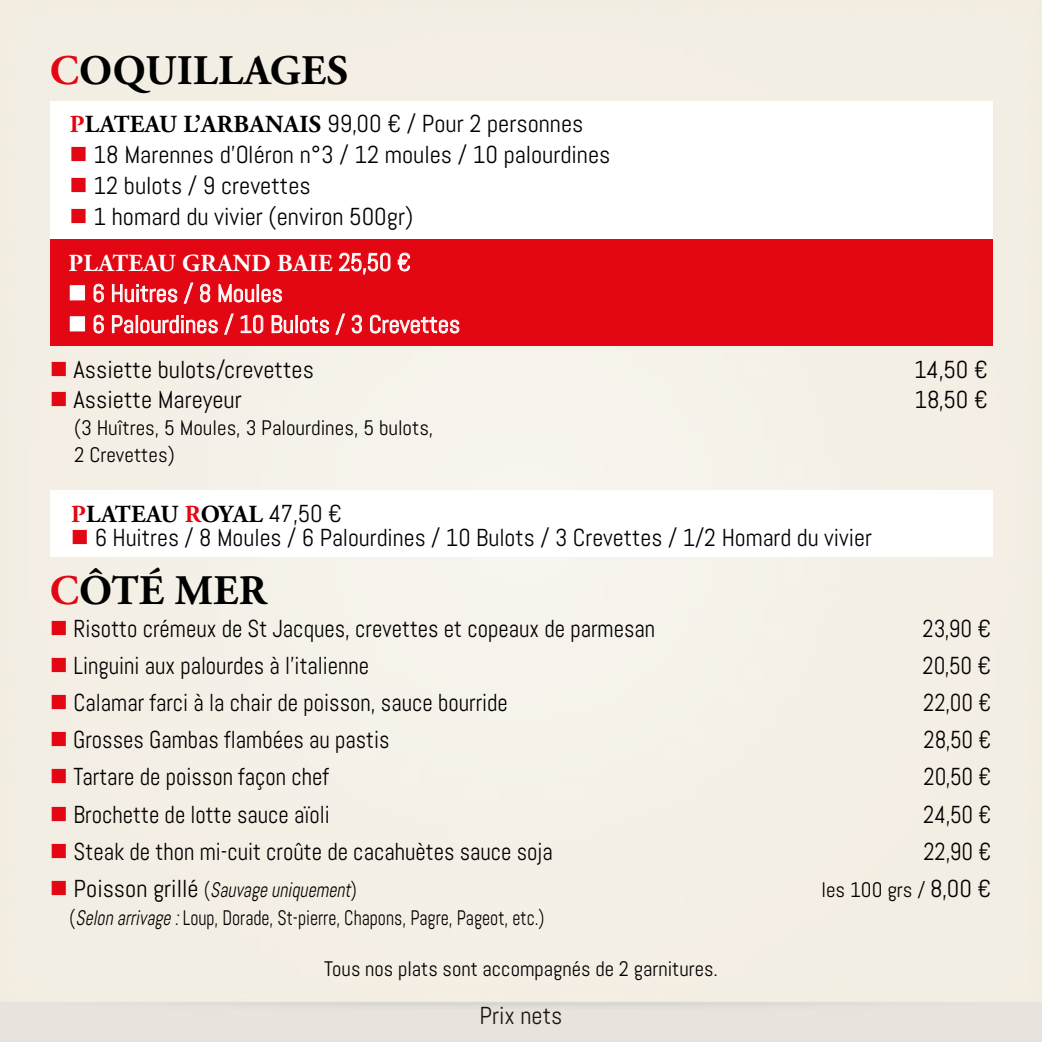
<style>
.page{position:relative;width:1042px;height:1042px;background:#f4efe5}
.page>*{position:absolute;margin:0;border:0;box-sizing:border-box;transform-origin:0 0}
.t1{font:700 42px "Adobe Garamond Pro";letter-spacing:.015em;color:#000}
.t2{font:24.5px "Abel";color:#000;scale:.93 1}
.t3{font:24.5px "Abel";color:#000}
.t4{font:24.5px "Abel";color:#fff}
.t5{font:700 24.5px "Adobe Garamond Pro";letter-spacing:.015em;color:#fff}
.t6{font:700 24.5px "Adobe Garamond Pro";letter-spacing:.005em;color:#000}
.t7{font:21px/26.6px "Abel";color:#000}
.t8{font:21px "Abel";color:#000;scale:.85 1}
.t9{font:italic 21px "Abel";color:#000;scale:.85 1}
.s1{color:#e30613}
.s2{font-family:"Adobe Garamond Pro";font-weight:700;color:#e30613}
.s3{font-family:"Adobe Garamond Pro";font-weight:700}
.s4{font-family:"Abel";font-weight:400}
.s5{font-style:normal;font-size:24.5px}
.s6{font-style:normal}
.s7{font-size:24.5px}
.s8{font-style:italic}
</style>
<div class="page">
<div style="left:50px;top:238px;width:942px;height:108px;background:#e30613"></div>
<svg style="left:339px;top:252px;width:52px;height:23px"></svg>
<svg style="left:397px;top:252px;width:14px;height:20px"></svg>
<div style="left:70px;top:285px;width:15px;height:15px;border:1px solid #fff"></div>
<svg style="left:93px;top:283px;width:11px;height:20px"></svg>
<svg style="left:112px;top:282px;width:99px;height:22px"></svg>
<svg style="left:218px;top:284px;width:65px;height:19px"></svg>
<div style="left:70px;top:316px;width:15px;height:15px;border:1px solid #fff"></div>
<svg style="left:93px;top:314px;width:11px;height:20px"></svg>
<svg style="left:112px;top:315px;width:106px;height:19px"></svg>
<svg style="left:224px;top:313px;width:10px;height:22px"></svg>
<svg style="left:240px;top:314px;width:24px;height:20px"></svg>
<svg style="left:271px;top:315px;width:22px;height:19px"></svg>
<div style="left:295px;top:315px;width:3px;height:18px;border:1px solid #fff"></div>
<svg style="left:300px;top:313px;width:62px;height:22px"></svg>
<svg style="left:370px;top:314px;width:90px;height:20px"></svg>
<div style="left:50px;top:101px;width:942px;height:137px;background:#fff"></div>
<div style="left:50px;top:490px;width:942px;height:66px;background:#fff"></div>
<h1 class="t1" style="left:50px;top:46px;width:299px"><span class="s1">C</span>OQUILLAGES</h1>
<p class="t3" style="left:70px;top:108px;width:515px"><span class="s2">P</span><span class="s3">LATEAU L’ARBANAIS</span> 99,00 € / Pour 2 personnes</p>
<p class="t3" style="left:70px;top:139px;width:542px"><span class="s1">■</span> 18 Marennes d’Oléron n°3 / 12 moules / 10 palourdines</p>
<p class="t3" style="left:70px;top:170px;width:243px"><span class="s1">■</span> 12 bulots / 9 crevettes</p>
<p class="t3" style="left:70px;top:201px;width:345px"><span class="s1">■</span> 1 homard du vivier (environ 500gr)</p>
<p class="t5" style="left:68px;top:248px;width:344px">PLATEAU GRAND BAIE <span class="s4">25,50 €</span></p>
<p class="t4" style="left:68px;top:278px;width:216px">■ 6 Huitres / 8 Moules</p>
<p class="t4" style="left:68px;top:309px;width:393px">■ 6 Palourdines / 10 Bulots / 3 Crevettes</p>
<p class="t3" style="left:50px;top:354px;width:266px"><span class="s1">■</span> Assiette bulots/crevettes</p>
<p class="t3" style="left:914px;top:354px;width:75px">14,50 €</p>
<p class="t3" style="left:50px;top:384px;width:194px"><span class="s1">■</span> Assiette Mareyeur</p>
<p class="t3" style="left:914px;top:384px;width:75px">18,50 €</p>
<p class="t7" style="left:74px;top:414px;width:361px">(3 Huîtres, 5 Moules, 3 Palourdines, 5 bulots,<br>2 Crevettes)</p>
<p class="t6" style="left:71px;top:499px;width:273px"><span class="s1">P</span>LATEAU <span class="s1">R</span>OYAL <span class="s4">47,50 €</span></p>
<p class="t3" style="left:71px;top:522px;width:802px"><span class="s1">■</span> 6 Huitres / 8 Moules / 6 Palourdines / 10 Bulots / 3 Crevettes / 1/2 Homard du vivier</p>
<h1 class="t1" style="left:50px;top:566px;width:218px"><span class="s1">C</span>ÔTÉ MER</h1>
<p class="t2" style="left:50px;top:613px;width:652px"><span class="s1">■</span> Risotto crémeux de St Jacques, crevettes et copeaux de parmesan</p>
<p class="t2" style="left:922px;top:613px;width:76px">23,90 €</p>
<p class="t2" style="left:50px;top:650px;width:345px"><span class="s1">■</span> Linguini aux palourdes à l’italienne</p>
<p class="t2" style="left:922px;top:650px;width:76px">20,50 €</p>
<p class="t2" style="left:50px;top:687px;width:494px"><span class="s1">■</span> Calamar farci à la chair de poisson, sauce bourride</p>
<p class="t2" style="left:923px;top:687px;width:75px">22,00 €</p>
<p class="t2" style="left:50px;top:724px;width:367px"><span class="s1">■</span> Grosses Gambas flambées au pastis</p>
<p class="t2" style="left:923px;top:724px;width:75px">28,50 €</p>
<p class="t2" style="left:50px;top:761px;width:302px"><span class="s1">■</span> Tartare de poisson façon chef</p>
<p class="t2" style="left:923px;top:761px;width:75px">20,50 €</p>
<p class="t2" style="left:50px;top:798px;width:303px"><span class="s1">■</span> Brochette de lotte sauce aïoli</p>
<p class="t2" style="left:923px;top:798px;width:75px">24,50 €</p>
<p class="t2" style="left:50px;top:836px;width:543px"><span class="s1">■</span> Steak de thon mi-cuit croûte de cacahuètes sauce soja</p>
<p class="t2" style="left:923px;top:836px;width:75px">22,90 €</p>
<p class="t9" style="left:50px;top:876px;width:363px"><span class="s1">■</span> <span class="s5">P o i s s o n g r i l l é</span> <span class="s6">(</span> Sauvageuniquement<span class="s6">)</span></p>
<p class="t7" style="left:821px;top:876px;width:171px">les 100 grs / <span class="s7">8,00 €</span></p>
<p class="t8" style="left:70px;top:905px;width:560px">(<span class="s8">Selonarrivage:</span>Loup, Dorade, St-pierre, Chapons, Pagre, Pageot, etc.)</p>
<p class="t7" style="left:324px;top:955px;width:395px">Tous nos plats sont accompagnés de 2 garnitures.</p>
<p class="t3" style="left:479px;top:1000px;width:85px">Prix nets</p>
</div>
